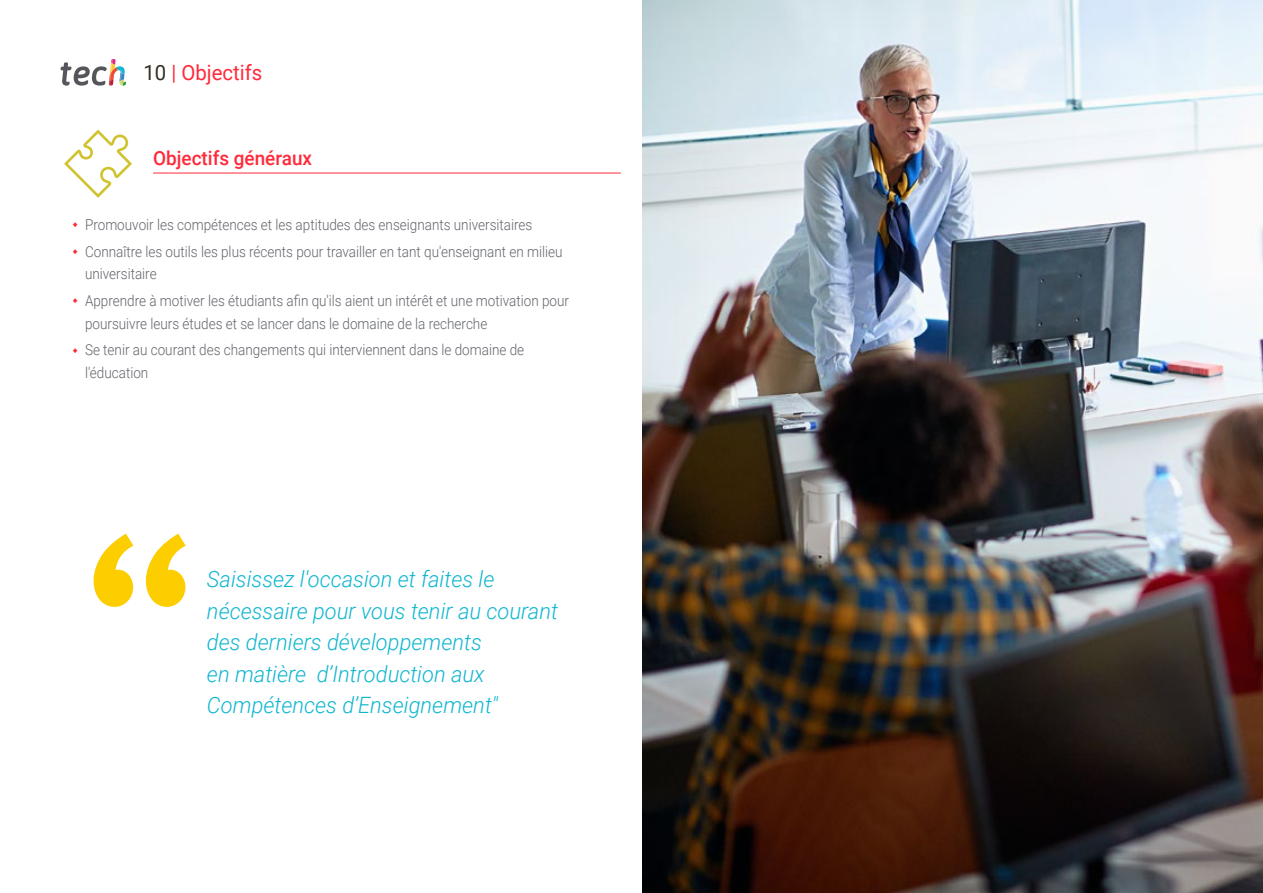
<style>
.page{position:relative;width:1263px;height:893px;background:#fff}
.page>*{position:absolute;margin:0;border:0;box-sizing:border-box;transform-origin:0 0}
.t1{font:italic 300 22.5px/31.5px "Roboto";color:#0fb6cf}
.t2{font:21px "Roboto";color:#ff293a}
.t3{font:500 19.5px "Roboto";color:#ff293a}
.t4{font:300 15px/26.7px "Roboto";color:#61646a;scale:.9 1}
.s1{color:#312e20}
.s2{color:#fc2a3b}
</style>
<div class="page">
<hr style="left:153px;top:173px;width:468px;height:1px;background:#ff293a">
<svg style="left:64px;top:130px;width:68px;height:68px"></svg>
<img style="left:642px;top:0;width:621px;height:893px">
<svg style="left:94px;top:534px;width:92px;height:73px"></svg>
<svg style="left:61px;top:59px;width:65px;height:27px"></svg>
<h2 class="t2" style="left:144px;top:57px;width:120px"><span class="s1">10</span> <span class="s2">|</span> Objectifs</h2>
<h3 class="t3" style="left:153px;top:144px;width:160px">Objectifs généraux</h3>
<p class="t4" style="left:85px;top:211px;width:532px">Promouvoir les compétences et les aptitudes des enseignants universitaires<br>Connaître les outils les plus récents pour travailler en tant qu'enseignant en milieu</p>
<p class="t4" style="left:85px;top:260px;width:539px">universitaire<br>Apprendre à motiver les étudiants afin qu'ils aient un intérêt et une motivation pour</p>
<p class="t4" style="left:85px;top:309px;width:489px">poursuivre leurs études et se lancer dans le domaine de la recherche<br>Se tenir au courant des changements qui interviennent dans le domaine de</p>
<p class="t4" style="left:85px;top:359px;width:72px">l'éducation</p>
<h1 class="t1" style="left:207px;top:563px;width:353px">Saisissez l'occasion et faites le nécessaire pour vous tenir au courant des derniers développements<br>en matière d’Introduction aux<br>Compétences d’Enseignement"</h1>
</div>
